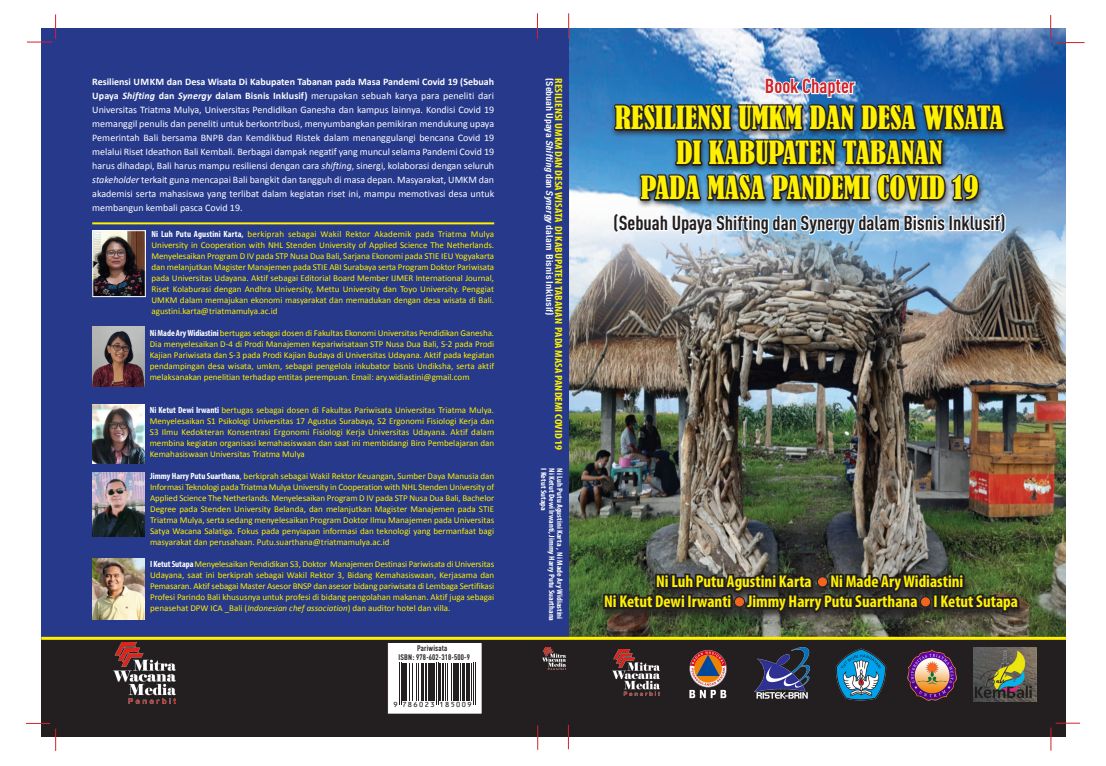
<style>
.page{position:relative;width:1106px;height:766px;background:#fff}
.page>*{position:absolute;margin:0;border:0;box-sizing:border-box;transform-origin:0 0}
.Judul{font:condensed 30px "Bernard";color:#fff101}
.Judul_2{font:700 20px "DIN Cond";color:#231f20}
.Judul_2-2{font:700 20px "DIN Cond";color:#d1232a}
.Normal_2{font:700 condensed 17px "Myriad Pro";color:#fff101}
.Judul-2{font:700 condensed 10.4px "Myriad Pro";color:#fff101;scale:1.13 1}
.Normal_2-2{font:10px/14px "Calibri";color:#fff;text-align:justify}
.Judul_2-3{font:700 9.6px "DIN Cond";color:#fff;scale:1.25 1}
.Normal_2-3{font:9px/11px "Calibri";color:#fff101;text-align:justify}
.t1{font:8.1px "OCRB10 Pitch BT";letter-spacing:.09em;color:#231f20}
.Normal_2-4{font:700 condensed 8px "Myriad Pro";color:#fff;scale:1.07 1}
.t2{font:700 8px "DIN Cond";letter-spacing:.02em;color:#231f20}
.s1{font-weight:700}
.s2{font-weight:700;font-style:italic}
.s3{font-style:italic}
.s4{font-family:"Myriad Pro";font-weight:700;font-stretch:condensed;color:#fff}
</style>
<div class="page">
<img style="left:568px;top:28px;width:497px;height:608px">
<div style="left:41px;top:28px;width:527px;height:610px;background:#26398b"></div>
<div style="left:41px;top:638px;width:1024px;height:98px;background:#231f20"></div>
<img style="left:113px;top:642px;width:62px;height:61px">
<img style="left:543px;top:647px;width:22px;height:22px">
<hr style="left:41px;top:636px;width:1024px;height:3px;background:#fff101">
<svg style="left:27px;top:14px;width:29px;height:29px"></svg>
<svg style="left:537px;top:13px;width:1px;height:26px"></svg>
<svg style="left:568px;top:13px;width:1px;height:26px"></svg>
<svg style="left:1050px;top:15px;width:1px;height:24px"></svg>
<hr style="left:1054px;top:42px;width:30px;height:1px;background:#d1232a">
<svg style="left:26px;top:723px;width:30px;height:27px"></svg>
<svg style="left:537px;top:725px;width:1px;height:24px"></svg>
<svg style="left:568px;top:724px;width:1px;height:25px"></svg>
<div style="left:388px;top:642px;width:93px;height:71px;background:#fff;border:1px solid #fff"></div>
<svg style="left:402px;top:663px;width:70px;height:38px"></svg>
<hr style="left:399px;top:662px;width:1px;height:43px;background:#231f20">
<hr style="left:401px;top:662px;width:1px;height:43px;background:#231f20">
<hr style="left:402px;top:662px;width:3px;height:38px;background:#231f20">
<hr style="left:405px;top:662px;width:2px;height:38px;background:#231f20">
<hr style="left:410px;top:662px;width:1px;height:38px;background:#231f20">
<hr style="left:412px;top:662px;width:1px;height:38px;background:#231f20">
<hr style="left:416px;top:662px;width:1px;height:38px;background:#231f20">
<hr style="left:418px;top:662px;width:1px;height:38px;background:#231f20">
<hr style="left:421px;top:662px;width:1px;height:38px;background:#231f20">
<hr style="left:423px;top:662px;width:1px;height:38px;background:#231f20">
<hr style="left:426px;top:662px;width:1px;height:38px;background:#231f20">
<hr style="left:428px;top:662px;width:1px;height:38px;background:#231f20">
<hr style="left:430px;top:662px;width:3px;height:38px;background:#231f20">
<hr style="left:434px;top:662px;width:1px;height:38px;background:#231f20">
<hr style="left:436px;top:662px;width:1px;height:43px;background:#231f20">
<hr style="left:438px;top:662px;width:1px;height:43px;background:#231f20">
<hr style="left:439px;top:662px;width:2px;height:38px;background:#231f20">
<hr style="left:442px;top:662px;width:2px;height:38px;background:#231f20">
<hr style="left:445px;top:662px;width:1px;height:38px;background:#231f20">
<hr style="left:447px;top:662px;width:1px;height:38px;background:#231f20">
<hr style="left:451px;top:662px;width:1px;height:38px;background:#231f20">
<hr style="left:453px;top:662px;width:2px;height:38px;background:#231f20">
<hr style="left:456px;top:662px;width:2px;height:38px;background:#231f20">
<hr style="left:460px;top:662px;width:1px;height:38px;background:#231f20">
<hr style="left:462px;top:662px;width:2px;height:38px;background:#231f20">
<hr style="left:466px;top:662px;width:1px;height:38px;background:#231f20">
<hr style="left:467px;top:662px;width:3px;height:38px;background:#231f20">
<hr style="left:471px;top:662px;width:1px;height:38px;background:#231f20">
<hr style="left:473px;top:662px;width:1px;height:43px;background:#231f20">
<hr style="left:475px;top:662px;width:1px;height:43px;background:#231f20">
<svg style="left:1050px;top:722px;width:30px;height:28px"></svg>
<img style="left:614px;top:676px;width:45px;height:19px">
<img style="left:689px;top:676px;width:38px;height:22px">
<img style="left:907px;top:676px;width:50px;height:24px">
<img style="left:754px;top:676px;width:55px;height:22px">
<img style="left:836px;top:676px;width:50px;height:23px">
<img style="left:973px;top:647px;width:63px;height:53px">
<img style="left:611px;top:73px;width:396px;height:186px">
<img style="left:94px;top:232px;width:50px;height:63px">
<div style="left:92px;top:230px;width:54px;height:67px;border:1px solid #fff"></div>
<hr style="left:92px;top:222px;width:402px;height:2px;background:#fff101">
<img style="left:601px;top:506px;width:421px;height:170px">
<img style="left:92px;top:326px;width:52px;height:61px">
<img style="left:92px;top:404px;width:52px;height:59px">
<img style="left:93px;top:472px;width:51px;height:64px">
<img style="left:92px;top:558px;width:52px;height:61px">
<p class="Normal_2-2" style="left:92px;top:74px;width:403px"><span class="s1">Resiliensi UMKM dan Desa Wisata Di Kabupaten Tabanan pada Masa Pandemi Covid 19 (Sebuah Upaya</span> <span class="s2">Shifting</span> <span class="s1">dan</span> <span class="s2">Synergy</span> <span class="s1">dalam Bisnis Inklusif)</span> merupakan sebuah karya para peneliti dari Universitas Triatma Mulya, Universitas Pendidikan Ganesha dan kampus lainnya. Kondisi Covid 19 memanggil penulis dan peneliti untuk berkontribusi, menyumbangkan pemikiran mendukung upaya Pemerintah Bali bersama BNPB dan Kemdikbud Ristek dalam menanggulangi bencana Covid 19 melalui Riset Ideathon Bali Kembali. Berbagai dampak negatif yang muncul selama Pandemi Covid 19 harus dihadapi, Bali harus mampu resiliensi dengan cara <span class="s3">shifting</span>, sinergi, kolaborasi dengan seluruh <span class="s3">stakeholder</span> terkait guna mencapai Bali bangkit dan tangguh di masa depan. Masyarakat, UMKM dan akademisi serta mahasiswa yang terlibat dalam kegiatan riset ini, mampu memotivasi desa untuk membangun kembali pasca Covid 19.</p>
<p class="Normal_2-3" style="left:151px;top:227px;width:344px"><span class="s4">Ni Luh Putu Agustini Karta,</span> berkiprah sebagai Wakil Rektor Akademik pada Triatma Mulya University in Cooperation with NHL Stenden University of Applied Science The Netherlands.<br>Menyelesaikan Program D IV pada STP Nusa Dua Bali, Sarjana Ekonomi pada STIE IEU Yogyakarta dan melanjutkan Magister Manajemen pada STIE ABI Surabaya serta Program Doktor Pariwisata pada Universitas Udayana. Aktif sebagai Editorial Board Member IJMER International Journal, Riset Kolaburasi dengan Andhra University, Mettu University dan Toyo University. Penggiat UMKM dalam memajukan ekonomi masyarakat dan memadukan dengan desa wisata di Bali. agustini.karta@triatmamulya.ac.id</p>
<p class="Normal_2-3" style="left:150px;top:326px;width:346px"><span class="s4">Ni Made Ary Widiastini</span> bertugas sebagai dosen di Fakultas Ekonomi Universitas Pendidikan Ganesha.<br>Dia menyelesaikan D-4 di Prodi Manajemen Kepariwisataan STP Nusa Dua Bali, S-2 pada Prodi Kajian Pariwisata dan S-3 pada Prodi Kajian Budaya di Universitas Udayana. Aktif pada kegiatan pendampingan desa wisata, umkm, sebagai pengelola inkubator bisnis Undiksha, serta aktif melaksanakan penelitian terhadap entitas perempuan. Email: ary.widiastini@gmail.com</p>
<p class="Normal_2-3" style="left:150px;top:403px;width:346px"><span class="s4">Ni Ketut Dewi Irwanti</span> bertugas sebagai dosen di Fakultas Pariwisata Universitas Triatma Mulya.<br>Menyelesaikan S1 Psikologi Universitas 17 Agustus Surabaya, S2 Ergonomi Fisiologi Kerja dan S3 Ilmu Kedokteran Konsentrasi Ergonomi Fisiologi Kerja Universitas Udayana. Aktif dalam membina kegiatan organisasi kemahasiswaan dan saat ini membidangi Biro Pembelajaran dan Kemahasiswaan Universitas Triatma Mulya</p>
<p class="Normal_2-3" style="left:150px;top:469px;width:345px"><span class="s4">Jimmy Harry Putu Suarthana</span>, berkiprah sebagai Wakil Rektor Keuangan, Sumber Daya Manusia dan Informasi Teknologi pada Triatma Mulya University in Cooperation with NHL Stenden University of Applied Science The Netherlands. Menyelesaikan Program D IV pada STP Nusa Dua Bali, Bachelor Degree pada Stenden University Belanda, dan melanjutkan Magister Manajemen pada STIE Triatma Mulya, serta sedang menyelesaikan Program Doktor Ilmu Manajemen pada Universitas Satya Wacana Salatiga. Fokus pada penyiapan informasi dan teknologi yang bermanfaat bagi masyarakat dan perusahaan. Putu.suarthana@triatmamulya.ac.id</p>
<p class="Normal_2-3" style="left:150px;top:557px;width:346px"><span class="s4">I Ketut Sutapa</span> Menyelesaikan Pendidikan S3, Doktor Manajemen Destinasi Pariwisata di Universitas Udayana, saat ini berkiprah sebagai Wakil Rektor 3, Bidang Kemahasiswaan, Kerjasama dan Pemasaran. Aktif sebagai Master Asesor BNSP dan asesor bidang pariwisata di Lembaga Sertifikasi Profesi Parindo Bali khususnya untuk profesi di bidang pengolahan makanan. Aktif juga sebagai penasehat DPW ICA _Bali (<span class="s3">Indonesian chef association</span>) dan auditor hotel dan villa.</p>
<p class="t2" style="left:417px;top:643px;width:32px">Pariwisata</p>
<p class="t2" style="left:398px;top:652px;width:73px">ISBN: 978-602-318-500-9</p>
<p class="t1" style="left:393px;top:700px;width:80px">9 786023 185009</p>
<p class="Judul_2-3" style="left:555px;top:78px;width:191px;rotate:90deg">(Sebuah Upaya <span class="s3">Shifting</span> dan <span class="s3">Synergy</span> dalam Bisnis Inklusif)</p>
<p class="Judul-2" style="left:565px;top:78px;width:331px;rotate:90deg">RESILIENSI UMKM DAN DESA WISATA DI KABUPATEN TABANAN PADA MASA PANDEMI COVID 19</p>
<p class="Normal_2-4" style="left:549px;top:468px;width:41px;rotate:90deg">I Ketut Sutapa</p>
<p class="Normal_2-4" style="left:556px;top:468px;width:144px;rotate:90deg">Ni Ketut Dewi Irwanti, Jimmy Harry Putu Suarthana</p>
<p class="Normal_2-4" style="left:564px;top:468px;width:143px;rotate:90deg">Ni Luh Putu Agustini Karta , Ni Made Ary Widiastini</p>
<p class="Judul_2-2" style="left:765px;top:74px;width:91px">Book Chapter</p>
<p class="Judul" style="left:615px;top:100px;width:390px">RESILIENSI UMKM DAN DESA WISATA</p>
<p class="Judul" style="left:676px;top:135px;width:268px">DI KABUPATEN TABANAN</p>
<p class="Judul" style="left:640px;top:170px;width:339px">PADA MASA PANDEMI COVID 19</p>
<p class="Judul_2" style="left:613px;top:211px;width:393px">(Sebuah Upaya Shifting dan Synergy dalam Bisnis Inklusif)</p>
<p class="Normal_2" style="left:656px;top:570px;width:309px">Ni Luh Putu Agustini Karta Ni Made Ary Widiastini</p>
<p class="Normal_2" style="left:604px;top:590px;width:415px">Ni Ketut Dewi Irwanti Jimmy Harry Putu Suarthana I Ketut Sutapa</p>
</div>
